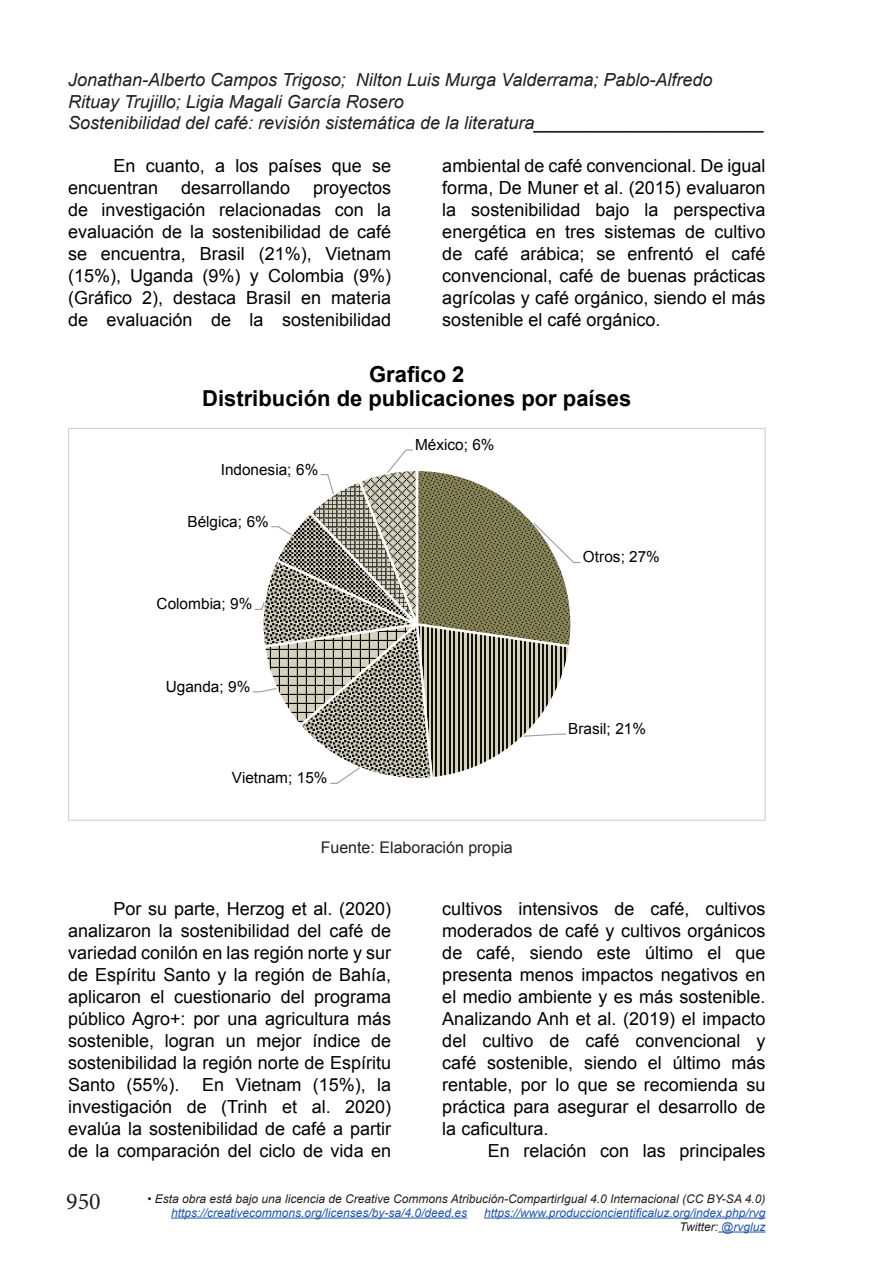
<style>
.page{position:relative;width:879px;height:1276px;background:#fff}
.page>*{position:absolute;margin:0;border:0;box-sizing:border-box;transform-origin:0 0}
.t1{font:24px "Minion Pro";color:#231f20}
.t2{font:700 22px/24px "Arial";color:#000001;text-align:center}
.t3{font:18px/22px "Arial";color:#000001;text-align:justify}
.t4{font:italic 18px/21.6px "Arial";color:#231f20}
.t5{font:16px "Arial";color:#231f20}
.t6{font:15.4px "Arial";color:#000001}
.t7{font:italic 12px/14px "Arial";color:#1e56a6;text-align:right}
.t8{font:italic 12px "Arial";color:#231f20}
.s1{color:#231f20}
</style>
<div class="page">
<hr style="left:171px;top:1217px;width:296px;height:1px;background:#1e56a6">
<hr style="left:484px;top:1217px;width:281px;height:1px;background:#1e56a6">
<hr style="left:718px;top:1231px;width:47px;height:1px;background:#1e56a6">
<svg style="left:253px;top:449px;width:328px;height:335px"></svg>
<p class="t4" style="left:68px;top:69px;width:698px">Jonathan-Alberto Campos Trigoso; Nilton Luis Murga Valderrama; Pablo-Alfredo<br>Rituay Trujillo; Ligia Magali García Rosero<br>Sostenibilidad del café: revisión sistemática de la literatura_______________________</p>
<p class="t3" style="left:442px;top:155px;width:325px">ambiental de café convencional. De igual forma, De Muner et al. (2015) evaluaron la sostenibilidad bajo la perspectiva energética en tres sistemas de cultivo de café arábica; se enfrentó el café convencional, café de buenas prácticas agrícolas y café orgánico, siendo el más sostenible el café orgánico.</p>
<p class="t2" style="left:202px;top:363px;width:431px">Grafico 2<br>Distribución de publicaciones por países</p>
<p class="t3" style="left:68px;top:155px;width:325px;text-indent:45px">En cuanto, a los países que se encuentran</p>
<p class="t3" style="left:181px;top:177px;width:111px">desarrollando</p>
<p class="t3" style="left:68px;top:177px;width:325px;text-indent:245px">proyectos de investigación relacionadas con la evaluación de la sostenibilidad de café se encuentra, Brasil (21%), Vietnam (15%), Uganda (9%) y Colombia (9%) (Gráfico 2), destaca Brasil en materia de evaluación de la sostenibilidad</p>
<p class="t6" style="left:221px;top:459px;width:99px">Indonesia; 6%</p>
<p class="t6" style="left:188px;top:511px;width:83px">Bélgica; 6%</p>
<p class="t6" style="left:157px;top:594px;width:97px">Colombia; 9%</p>
<p class="t6" style="left:166px;top:676px;width:86px">Uganda; 9%</p>
<p class="t6" style="left:232px;top:768px;width:97px">Vietnam; 15%</p>
<p class="t6" style="left:415px;top:434px;width:81px">México; 6%</p>
<p class="t5" style="left:321px;top:836px;width:194px">Fuente: Elaboración propia</p>
<p class="t6" style="left:583px;top:547px;width:78px">Otros; 27%</p>
<p class="t6" style="left:568px;top:718px;width:79px">Brasil; 21%</p>
<p class="t3" style="left:68px;top:897px;width:325px;text-indent:45px">Por su parte, Herzog et al. (2020) analizaron la sostenibilidad del café de variedad conilón en las región norte y sur de Espíritu Santo y la región de Bahía, aplicaron el cuestionario del programa público Agro+: por una agricultura más sostenible, logran un mejor índice de sostenibilidad la región norte de Espíritu Santo (55%).</p>
<p class="t3" style="left:68px;top:1073px;width:325px;text-indent:134px">En Vietnam (15%), la investigación de (Trinh et al. 2020) evalúa la sostenibilidad de café a partir de la comparación del ciclo de vida en</p>
<p class="t3" style="left:442px;top:897px;width:325px">cultivos intensivos de café, cultivos moderados de café y cultivos orgánicos de café, siendo este último el que presenta menos impactos negativos en el medio ambiente y es más sostenible.<br>Analizando Anh et al. (2019) el impacto del cultivo de café convencional y café sostenible, siendo el último más rentable, por lo que se recomienda su práctica para asegurar el desarrollo de la caficultura.</p>
<p class="t3" style="left:488px;top:1139px;width:279px">En relación con las principales</p>
<h1 class="t1" style="left:66px;top:1185px;width:36px">950</h1>
<p class="t8" style="left:147px;top:1190px;width:620px">• Esta obra está bajo una licencia de Creative Commons Atribución-CompartirIgual 4.0 Internacional (CC BY-SA 4.0)</p>
<p class="t7" style="left:171px;top:1205px;width:298px">https://creativecommons.org/licenses/by-sa/4.0/deed.es</p>
<p class="t7" style="left:484px;top:1205px;width:283px">https://www.produccioncientificaluz.org/index.php/rvg<br><span class="s1">Twitter:</span> @rvgluz</p>
</div>
